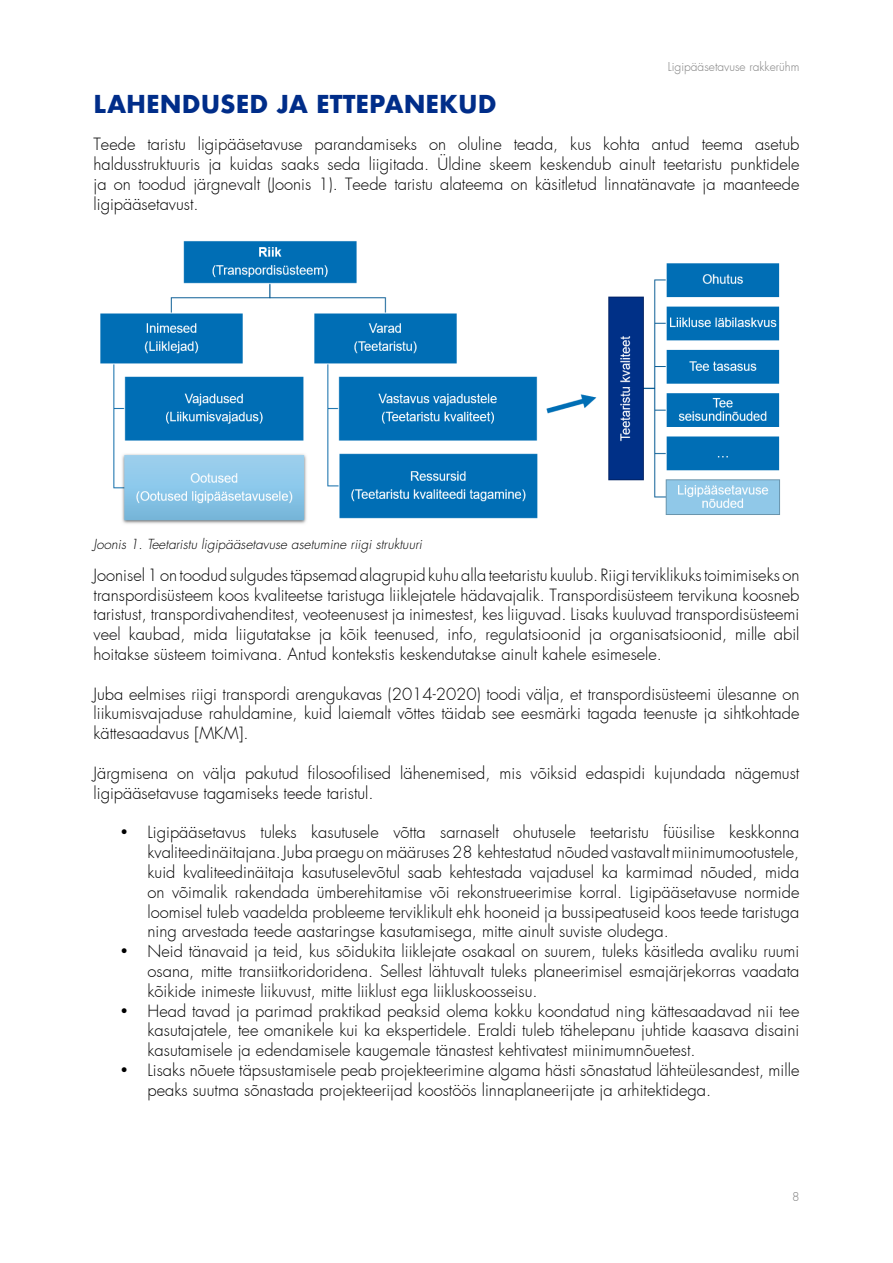
<style>
.page{position:relative;width:893px;height:1263px;background:#fff}
.page>*{position:absolute;margin:0;border:0;box-sizing:border-box;transform-origin:0 0}
.t1{font:700 24px "Futura";color:#002d89}
.t2{font:300 16.5px/19.8px "Futura";color:#000;text-align:justify}
.t3{font:italic 300 13.5px "Futura";color:#000}
.t4{font:300 12px "Futura";color:#7f7f7f}
</style>
<div class="page">
<img style="left:100px;top:241px;width:681px;height:283px">
<p class="t4" style="left:668px;top:59px;width:133px">Ligipääsetavuse rakkerühm</p>
<h1 class="t1" style="left:94px;top:87px;width:405px">LAHENDUSED JA ETTEPANEKUD</h1>
<p class="t2" style="left:94px;top:135px;width:707px">Teede taristu ligipääsetavuse parandamiseks on oluline teada, kus kohta antud teema asetub haldusstruktuuris ja kuidas saaks seda liigitada. Üldine skeem keskendub ainult teetaristu punktidele ja on toodud järgnevalt (Joonis 1). Teede taristu alateema on käsitletud linnatänavate ja maanteede ligipääsetavust.</p>
<p class="t3" style="left:94px;top:535px;width:330px">Joonis 1. Teetaristu ligipääsetavuse asetumine riigi struktuuri</p>
<p class="t2" style="left:94px;top:565px;width:707px">Joonisel 1 on toodud sulgudes täpsemad alagrupid kuhu alla teetaristu kuulub. Riigi terviklikuks toimimiseks on transpordisüsteem koos kvaliteetse taristuga liiklejatele hädavajalik. Transpordisüsteem tervikuna koosneb taristust, transpordivahenditest, veoteenusest ja inimestest, kes liiguvad. Lisaks kuuluvad transpordisüsteemi veel kaubad, mida liigutatakse ja kõik teenused, info, regulatsioonid ja organisatsioonid, mille abil hoitakse süsteem toimivana. Antud kontekstis keskendutakse ainult kahele esimesele.</p>
<p class="t2" style="left:94px;top:684px;width:707px">Juba eelmises riigi transpordi arengukavas (2014-2020) toodi välja, et transpordisüsteemi ülesanne on liikumisvajaduse rahuldamine, kuid laiemalt võttes täidab see eesmärki tagada teenuste ja sihtkohtade kättesaadavus [MKM].</p>
<p class="t2" style="left:94px;top:763px;width:707px">Järgmisena on välja pakutud filosoofilised lähenemised, mis võiksid edaspidi kujundada nägemust ligipääsetavuse tagamiseks teede taristul.</p>
<p class="t2" style="left:148px;top:822px;width:653px;text-indent:-27px">• Ligipääsetavus tuleks kasutusele võtta sarnaselt ohutusele teetaristu füüsilise keskkonna kvaliteedinäitajana. Juba praegu on määruses 28 kehtestatud nõuded vastavalt miinimumootustele, kuid kvaliteedinäitaja kasutuselevõtul saab kehtestada vajadusel ka karmimad nõuded, mida on võimalik rakendada ümberehitamise või rekonstrueerimise korral. Ligipääsetavuse normide loomisel tuleb vaadelda probleeme terviklikult ehk hooneid ja bussipeatuseid koos teede taristuga ning arvestada teede aastaringse kasutamisega, mitte ainult suviste oludega.</p>
<p class="t2" style="left:148px;top:941px;width:653px;text-indent:-27px">• Neid tänavaid ja teid, kus sõidukita liiklejate osakaal on suurem, tuleks käsitleda avaliku ruumi osana, mitte transiitkoridoridena. Sellest lähtuvalt tuleks planeerimisel esmajärjekorras vaadata kõikide inimeste liikuvust, mitte liiklust ega liikluskoosseisu.</p>
<p class="t2" style="left:148px;top:1001px;width:653px;text-indent:-27px">• Head tavad ja parimad praktikad peaksid olema kokku koondatud ning kättesaadavad nii tee kasutajatele, tee omanikele kui ka ekspertidele. Eraldi tuleb tähelepanu juhtide kaasava disaini kasutamisele ja edendamisele kaugemale tänastest kehtivatest miinimumnõuetest.</p>
<p class="t2" style="left:148px;top:1060px;width:653px;text-indent:-27px">• Lisaks nõuete täpsustamisele peab projekteerimine algama hästi sõnastatud lähteülesandest, mille peaks suutma sõnastada projekteerijad koostöös linnaplaneerijate ja arhitektidega.</p>
<p class="t4" style="left:792px;top:1188px;width:9px">8</p>
</div>
